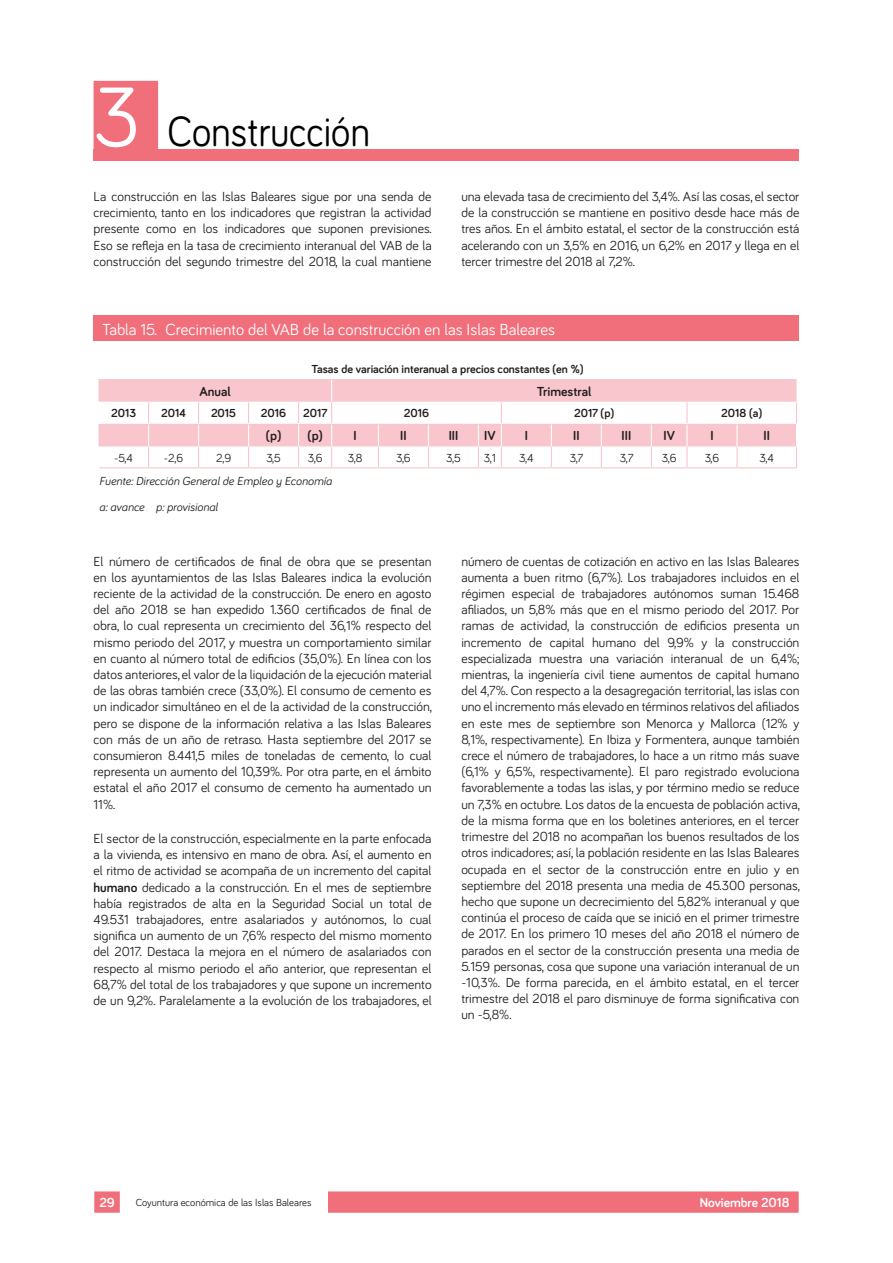
<style>
.page{position:relative;width:893px;height:1263px;background:#fff}
.page>*{position:absolute;margin:0;border:0;box-sizing:border-box;transform-origin:0 0}
.Nivell_2_estructura{font:43.5px "Bariol";color:#000;scale:.9 1}
.t1{font:16.5px "Bariol";color:#fff}
.Normal_Texte_Butllet{font:13.5px/16.2px "Bariol";color:#231f20;text-align:justify}
.Font_taula_i_grafic{font:700 13.5px "Bariol";color:#231f20}
.t2{font:700 13.5px "Bariol";color:#fff}
.Font_taula_i_grafic-2{font:700 12px "Bariol";color:#231f20}
.Font_taula_i_grafic-3{font:italic 12px "Bariol";color:#231f20}
.Font_taula_i_grafic-4{font:12px "Bariol";color:#231f20}
.t3{font:10.5px "Bariol";color:#231f20}
.s1{font-size:87px;color:#fff}
.s2{font-weight:700}
</style>
<div class="page">
<svg style="left:94px;top:1191px;width:705px;height:22px;background:#f17380"></svg>
<div style="left:120px;top:1191px;width:207px;height:22px;background:#fff"></div>
<div style="left:94px;top:81px;width:64px;height:79px;background:#f16e7b"></div>
<div style="left:94px;top:150px;width:705px;height:11px;background:#f16e7b"></div>
<div style="left:94px;top:315px;width:705px;height:26px;background:#f16e7b"></div>
<svg style="left:99px;top:379px;width:697px;height:67px;fill:#fac6cd"></svg>
<hr style="left:686px;top:402px;width:2px;height:21px;background:#fac6cd">
<hr style="left:686px;top:424px;width:2px;height:22px;background:#fff">
<hr style="left:736px;top:424px;width:2px;height:22px;background:#fff">
<svg style="left:148px;top:402px;width:1px;height:65px"></svg>
<svg style="left:198px;top:402px;width:1px;height:65px"></svg>
<svg style="left:248px;top:402px;width:1px;height:65px"></svg>
<svg style="left:298px;top:402px;width:1px;height:65px"></svg>
<svg style="left:331px;top:380px;width:1px;height:87px"></svg>
<svg style="left:378px;top:424px;width:1px;height:43px"></svg>
<svg style="left:428px;top:424px;width:1px;height:43px"></svg>
<svg style="left:551px;top:424px;width:1px;height:43px"></svg>
<svg style="left:601px;top:424px;width:1px;height:43px"></svg>
<svg style="left:651px;top:424px;width:1px;height:43px"></svg>
<hr style="left:686px;top:447px;width:2px;height:20px;background:#fac6cd">
<hr style="left:736px;top:447px;width:2px;height:20px;background:#fac6cd">
<svg style="left:796px;top:402px;width:1px;height:65px"></svg>
<hr style="left:99px;top:467px;width:50px;height:1px;background:#fac6cd">
<hr style="left:149px;top:467px;width:50px;height:1px;background:#fac6cd">
<hr style="left:199px;top:467px;width:50px;height:1px;background:#fac6cd">
<hr style="left:249px;top:467px;width:50px;height:1px;background:#fac6cd">
<hr style="left:299px;top:467px;width:33px;height:1px;background:#fac6cd">
<hr style="left:332px;top:467px;width:46px;height:1px;background:#fac6cd">
<hr style="left:378px;top:467px;width:50px;height:1px;background:#fac6cd">
<hr style="left:428px;top:467px;width:50px;height:1px;background:#fac6cd">
<svg style="left:478px;top:402px;width:24px;height:66px"></svg>
<hr style="left:501px;top:467px;width:50px;height:1px;background:#fac6cd">
<hr style="left:551px;top:467px;width:50px;height:1px;background:#fac6cd">
<hr style="left:601px;top:467px;width:50px;height:1px;background:#fac6cd">
<hr style="left:651px;top:467px;width:36px;height:1px;background:#fac6cd">
<hr style="left:687px;top:467px;width:50px;height:1px;background:#fac6cd">
<hr style="left:737px;top:467px;width:60px;height:1px;background:#fac6cd">
<p class="Nivell_2_estructura" style="left:94px;top:102px;width:309px"><span class="s1">3</span> Construcción</p>
<p class="Normal_Texte_Butllet" style="left:94px;top:188px;width:340px">La construcción en las Islas Baleares sigue por una senda de crecimiento, tanto en los indicadores que registran la actividad presente como en los indicadores que suponen previsiones.<br>Eso se refleja en la tasa de crecimiento interanual del VAB de la construcción del segundo trimestre del 2018, la cual mantiene</p>
<p class="Normal_Texte_Butllet" style="left:461px;top:188px;width:340px">una elevada tasa de crecimiento del 3,4%. Así las cosas, el sector de la construcción se mantiene en positivo desde hace más de tres años. En el ámbito estatal, el sector de la construcción está acelerando con un 3,5% en 2016, un 6,2% en 2017 y llega en el tercer trimestre del 2018 al 7,2%.</p>
<p class="t1" style="left:102px;top:318px;width:455px">Tabla 15. Crecimiento del VAB de la construcción en las Islas Baleares</p>
<p class="Font_taula_i_grafic-2" style="left:311px;top:361px;width:274px">Tasas de variación interanual a precios constantes (en %)</p>
<p class="Font_taula_i_grafic" style="left:200px;top:382px;width:33px">Anual</p>
<p class="Font_taula_i_grafic" style="left:537px;top:382px;width:56px">Trimestral</p>
<p class="Font_taula_i_grafic-2" style="left:111px;top:405px;width:26px">2013</p>
<p class="Font_taula_i_grafic-2" style="left:161px;top:405px;width:26px">2014</p>
<p class="Font_taula_i_grafic-2" style="left:211px;top:405px;width:27px">2015</p>
<p class="Font_taula_i_grafic-2" style="left:261px;top:405px;width:27px">2016</p>
<p class="Font_taula_i_grafic-2" style="left:303px;top:405px;width:26px">2017</p>
<p class="Font_taula_i_grafic-2" style="left:404px;top:405px;width:27px">2016</p>
<p class="Font_taula_i_grafic-2" style="left:574px;top:405px;width:42px">2017 (p)</p>
<p class="Font_taula_i_grafic-2" style="left:721px;top:405px;width:43px">2018 (a)</p>
<p class="Font_taula_i_grafic" style="left:266px;top:427px;width:17px">(p)</p>
<p class="Font_taula_i_grafic" style="left:307px;top:427px;width:17px">(p)</p>
<p class="Font_taula_i_grafic" style="left:353px;top:427px;width:5px">I</p>
<p class="Font_taula_i_grafic" style="left:400px;top:427px;width:8px">II</p>
<p class="Font_taula_i_grafic" style="left:449px;top:427px;width:11px">III</p>
<p class="Font_taula_i_grafic" style="left:484px;top:427px;width:13px">IV</p>
<p class="Font_taula_i_grafic" style="left:525px;top:427px;width:5px">I</p>
<p class="Font_taula_i_grafic" style="left:573px;top:427px;width:8px">II</p>
<p class="Font_taula_i_grafic" style="left:622px;top:427px;width:11px">III</p>
<p class="Font_taula_i_grafic" style="left:663px;top:427px;width:13px">IV</p>
<p class="Font_taula_i_grafic" style="left:710px;top:427px;width:5px">I</p>
<p class="Font_taula_i_grafic" style="left:764px;top:427px;width:8px">II</p>
<p class="Font_taula_i_grafic-4" style="left:114px;top:450px;width:20px">-5,4</p>
<p class="Font_taula_i_grafic-4" style="left:164px;top:450px;width:21px">-2,6</p>
<p class="Font_taula_i_grafic-4" style="left:216px;top:450px;width:17px">2,9</p>
<p class="Font_taula_i_grafic-4" style="left:266px;top:450px;width:16px">3,5</p>
<p class="Font_taula_i_grafic-4" style="left:308px;top:450px;width:16px">3,6</p>
<p class="Font_taula_i_grafic-4" style="left:348px;top:450px;width:16px">3,8</p>
<p class="Font_taula_i_grafic-4" style="left:396px;top:450px;width:16px">3,6</p>
<p class="Font_taula_i_grafic-4" style="left:446px;top:450px;width:16px">3,5</p>
<p class="Font_taula_i_grafic-4" style="left:484px;top:450px;width:14px">3,1</p>
<p class="Font_taula_i_grafic-4" style="left:519px;top:450px;width:16px">3,4</p>
<p class="Font_taula_i_grafic-4" style="left:570px;top:450px;width:15px">3,7</p>
<p class="Font_taula_i_grafic-4" style="left:620px;top:450px;width:15px">3,7</p>
<p class="Font_taula_i_grafic-4" style="left:662px;top:450px;width:16px">3,6</p>
<p class="Font_taula_i_grafic-4" style="left:705px;top:450px;width:16px">3,6</p>
<p class="Font_taula_i_grafic-4" style="left:760px;top:450px;width:16px">3,4</p>
<p class="Font_taula_i_grafic-3" style="left:99px;top:473px;width:234px">Fuente: Dirección General de Empleo y Economía</p>
<p class="Font_taula_i_grafic-3" style="left:99px;top:499px;width:120px">a: avance p: provisional</p>
<p class="Normal_Texte_Butllet" style="left:94px;top:552px;width:340px">El número de certificados de final de obra que se presentan en los ayuntamientos de las Islas Baleares indica la evolución reciente de la actividad de la construcción. De enero en agosto del año 2018 se han expedido 1.360 certificados de final de obra, lo cual representa un crecimiento del 36,1% respecto del mismo periodo del 2017, y muestra un comportamiento similar en cuanto al número total de edificios (35,0%). En línea con los datos anteriores, el valor de la liquidación de la ejecución material de las obras también crece (33,0%). El consumo de cemento es un indicador simultáneo en el de la actividad de la construcción, pero se dispone de la información relativa a las Islas Baleares con más de un año de retraso. Hasta septiembre del 2017 se consumieron 8.441,5 miles de toneladas de cemento, lo cual representa un aumento del 10,39%. Por otra parte, en el ámbito estatal el año 2017 el consumo de cemento ha aumentado un 11%.</p>
<p class="Normal_Texte_Butllet" style="left:94px;top:829px;width:340px">El sector de la construcción, especialmente en la parte enfocada a la vivienda, es intensivo en mano de obra. Así, el aumento en el ritmo de actividad se acompaña de un incremento del capital <span class="s2">humano</span> dedicado a la construcción. En el mes de septiembre había registrados de alta en la Seguridad Social un total de 49.531 trabajadores, entre asalariados y autónomos, lo cual significa un aumento de un 7,6% respecto del mismo momento del 2017. Destaca la mejora en el número de asalariados con respecto al mismo periodo el año anterior, que representan el 68,7% del total de los trabajadores y que supone un incremento de un 9,2%. Paralelamente a la evolución de los trabajadores, el</p>
<p class="Normal_Texte_Butllet" style="left:461px;top:552px;width:340px">número de cuentas de cotización en activo en las Islas Baleares aumenta a buen ritmo (6,7%). Los trabajadores incluidos en el régimen especial de trabajadores autónomos suman 15.468 afiliados, un 5,8% más que en el mismo periodo del 2017. Por ramas de actividad, la construcción de edificios presenta un incremento de capital humano del 9,9% y la construcción especializada muestra una variación interanual de un 6,4%; mientras, la ingeniería civil tiene aumentos de capital humano del 4,7%. Con respecto a la desagregación territorial, las islas con uno el incremento más elevado en términos relativos del afiliados en este mes de septiembre son Menorca y Mallorca (12% y 8,1%, respectivamente). En Ibiza y Formentera, aunque también crece el número de trabajadores, lo hace a un ritmo más suave (6,1% y 6,5%, respectivamente). El paro registrado evoluciona favorablemente a todas las islas, y por término medio se reduce un 7,3% en octubre. Los datos de la encuesta de población activa, de la misma forma que en los boletines anteriores, en el tercer trimestre del 2018 no acompañan los buenos resultados de los otros indicadores; así, la población residente en las Islas Baleares ocupada en el sector de la construcción entre en julio y en septiembre del 2018 presenta una media de 45.300 personas, hecho que supone un decrecimiento del 5,82% interanual y que continúa el proceso de caída que se inició en el primer trimestre de 2017. En los primero 10 meses del año 2018 el número de parados en el sector de la construcción presenta una media de 5.159 personas, cosa que supone una variación interanual de un -10,3%. De forma parecida, en el ámbito estatal, en el tercer trimestre del 2018 el paro disminuye de forma significativa con un -5,8%.</p>
<p class="t2" style="left:99px;top:1193px;width:17px">29</p>
<p class="t3" style="left:136px;top:1195px;width:177px">Coyuntura económica de las Islas Baleares</p>
<p class="t2" style="left:700px;top:1193px;width:91px">Noviembre 2018</p>
</div>
